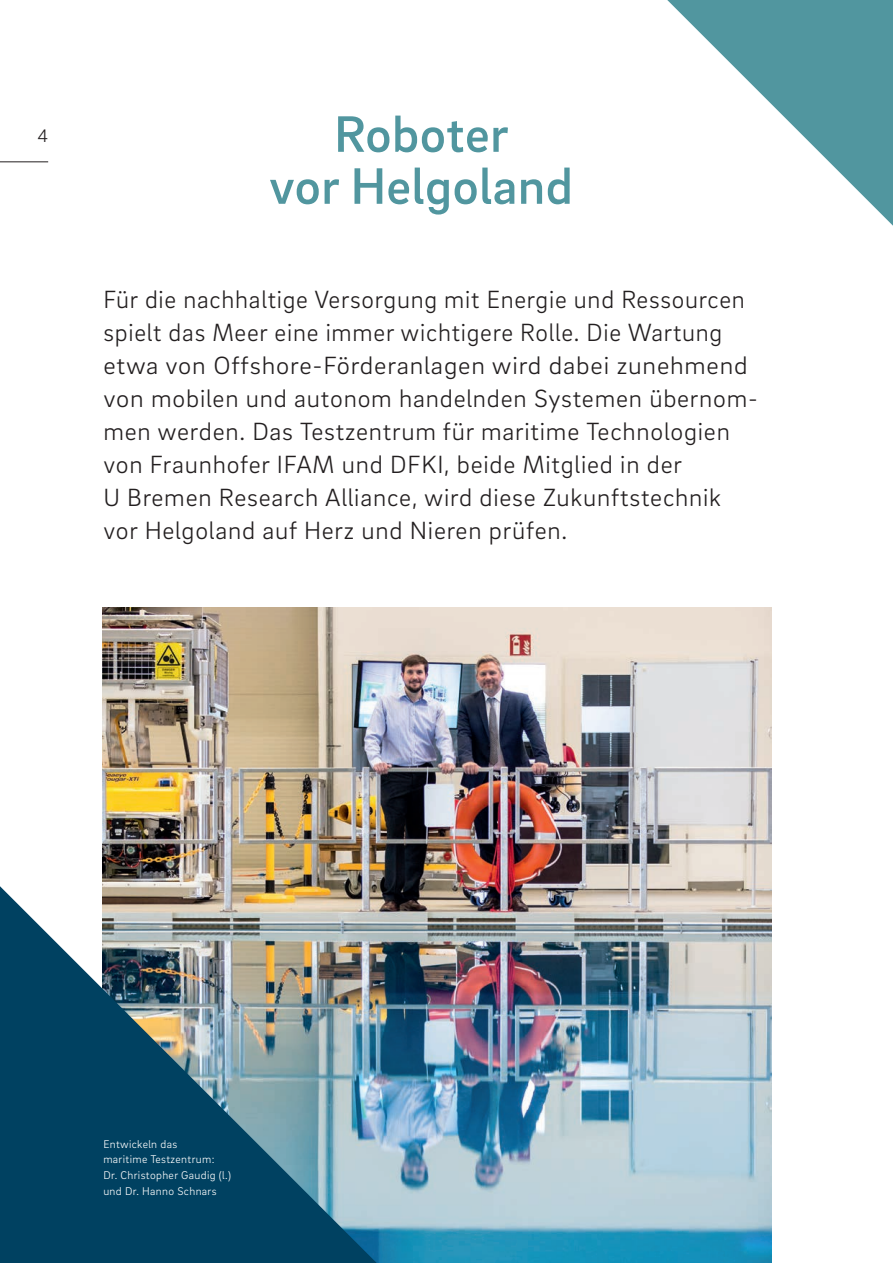
<style>
.page{position:relative;width:893px;height:1263px;background:#fff}
.page>*{position:absolute;margin:0;border:0;box-sizing:border-box;transform-origin:0 0}
.t1{font:500 52.5px/52.1px "Brix Sans";letter-spacing:.01em;color:#51969f;text-align:center}
.t2{font:300 25.5px/33px "Brix Sans";letter-spacing:.03em;color:#231f20}
.t3{font:300 18.6px "Brix Sans";color:#231f20}
.t4{font:300 11.4px/15.8px "Brix Sans";letter-spacing:.03em;color:#fff}
</style>
<div class="page">
<hr style="left:0;top:162px;width:48px;height:1px;background:#231f20">
<svg style="left:667px;top:0;width:226px;height:226px"></svg>
<img style="left:102px;top:608px;width:670px;height:655px">
<img style="left:0;top:886px;width:377px;height:377px">
<p class="t3" style="left:37px;top:124px;width:12px">4</p>
<h1 class="t1" style="left:269px;top:106px;width:305px">Roboter<br>vor Helgoland</h1>
<p class="t2" style="left:103px;top:281px;width:656px">Für die nachhaltige Versorgung mit Energie und Ressourcen spielt das Meer eine immer wichtigere Rolle. Die Wartung etwa von Offshore-Förderanlagen wird dabei zunehmend von mobilen und autonom handelnden Systemen übernom&shy;men werden. Das Testzentrum für maritime Technologien von Fraunhofer IFAM und DFKI, beide Mitglied in der<br>U Bremen Research Alliance, wird diese Zukunftstechnik vor Helgoland auf Herz und Nieren prüfen.</p>
<p class="t4" style="left:103px;top:1135px;width:129px">Entwickeln das<br>maritime Testzentrum:<br>Dr. Christopher Gaudig (l.) und Dr. Hanno Schnars</p>
</div>
